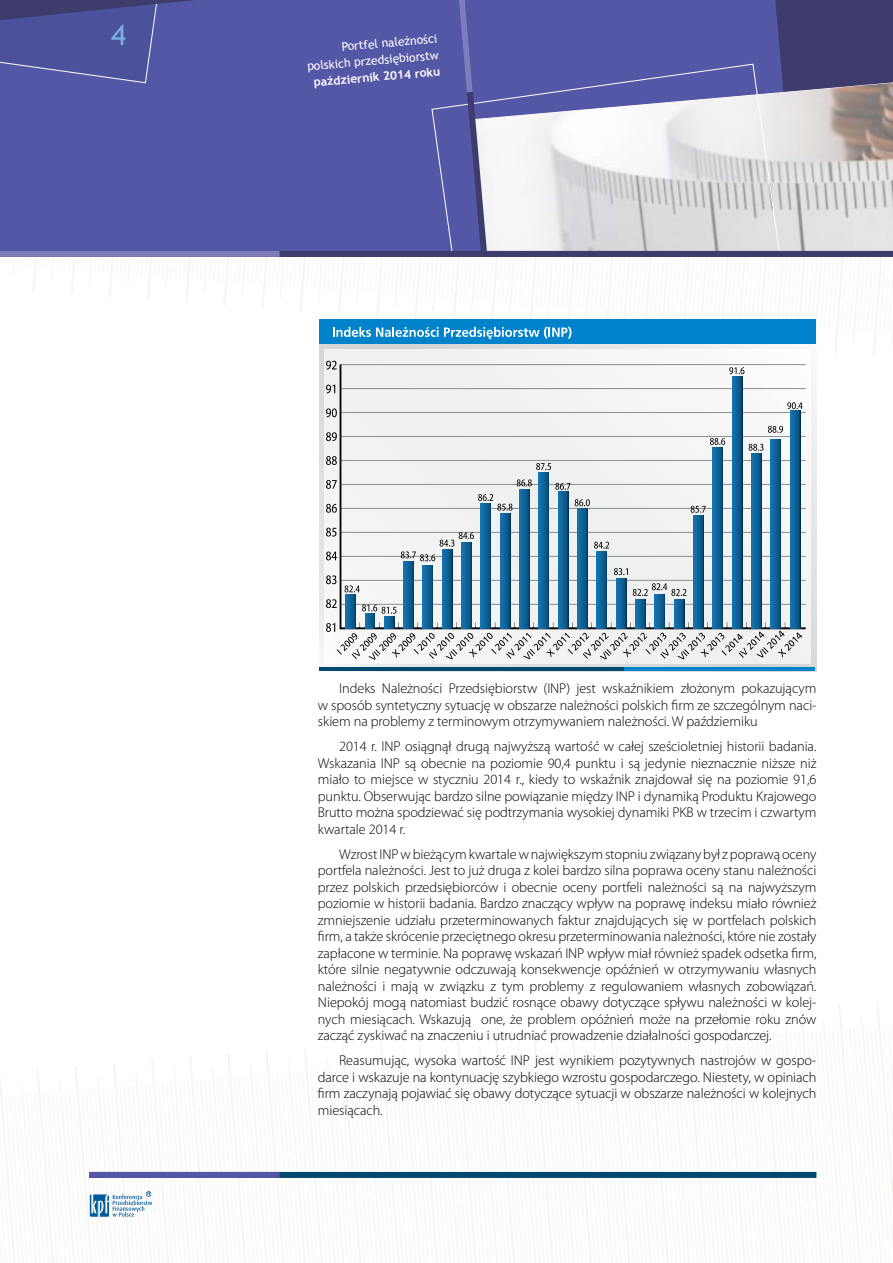
<style>
.page{position:relative;width:893px;height:1263px;background:#fff}
.page>*{position:absolute;margin:0;border:0;box-sizing:border-box;transform-origin:0 0}
.t1{font:28.5px "Trebuchet MS";color:#7ab3e1}
.t2{font:300 14.25px/16.5px "Myriad Pro";letter-spacing:-.005em;color:#000;text-align:justify}
.t3{font:12px/16.5px "Trebuchet MS";color:#fff;text-align:right}
.t4{font:700 12px "Trebuchet MS";color:#fff}
</style>
<div class="page">
<img style="left:0;top:257px;width:893px;height:1006px">
<div style="left:0;top:0;width:893px;height:256px;background:#3e3c6d"></div>
<div style="left:0;top:0;width:783px;height:251px;background:#5457a6"></div>
<img style="left:780px;top:83px;width:112px;height:168px">
<svg style="left:431px;top:63px;width:349px;height:188px;background:#bdbed4"></svg>
<svg style="left:454px;top:0;width:37px;height:261px;background:#6d6fad"></svg>
<svg style="left:892px;top:82px;width:1px;height:169px"></svg>
<div style="left:0;top:251px;width:893px;height:6px;background:#3e3c6d"></div>
<div style="left:0;top:251px;width:280px;height:6px;background:#7e7cbb"></div>
<div style="left:89px;top:1172px;width:727px;height:6px;background:#00486f"></div>
<div style="left:89px;top:1172px;width:191px;height:6px;background:#5457a6"></div>
<svg style="left:0;top:0;width:194px;height:84px;background:#4f529a"></svg>
<svg style="left:90px;top:1191px;width:62px;height:26px"></svg>
<img style="left:319px;top:344px;width:497px;height:327px">
<img style="left:324px;top:349px;width:486px;height:314px">
<hr style="left:331px;top:667px;width:484px;height:4px;background:#0083ca">
<hr style="left:319px;top:667px;width:304px;height:4px;background:#00486f">
<div style="left:319px;top:320px;width:497px;height:24px;background:#0083ca"></div>
<svg style="left:333px;top:327px;width:239px;height:12px"></svg>
<hr style="left:340px;top:604px;width:466px;height:1px;background:#939598">
<hr style="left:340px;top:556px;width:466px;height:1px;background:#939598">
<hr style="left:340px;top:532px;width:466px;height:1px;background:#939598">
<hr style="left:340px;top:508px;width:466px;height:1px;background:#939598">
<hr style="left:340px;top:484px;width:466px;height:1px;background:#939598">
<hr style="left:340px;top:460px;width:466px;height:1px;background:#939598">
<hr style="left:340px;top:436px;width:466px;height:1px;background:#939598">
<hr style="left:340px;top:388px;width:466px;height:1px;background:#939598">
<hr style="left:340px;top:364px;width:466px;height:1px;background:#939598">
<hr style="left:340px;top:628px;width:466px;height:1px;background:#000">
<svg style="left:575px;top:499px;width:15px;height:7px"></svg>
<hr style="left:340px;top:580px;width:466px;height:1px;background:#939598">
<hr style="left:340px;top:412px;width:466px;height:1px;background:#939598">
<svg style="left:326px;top:361px;width:11px;height:9px"></svg>
<svg style="left:326px;top:385px;width:9px;height:8px"></svg>
<svg style="left:326px;top:408px;width:11px;height:9px"></svg>
<svg style="left:326px;top:432px;width:11px;height:9px"></svg>
<svg style="left:326px;top:456px;width:11px;height:9px"></svg>
<svg style="left:326px;top:480px;width:11px;height:9px"></svg>
<svg style="left:326px;top:504px;width:11px;height:9px"></svg>
<svg style="left:326px;top:528px;width:10px;height:8px"></svg>
<svg style="left:326px;top:551px;width:11px;height:9px"></svg>
<hr style="left:340px;top:365px;width:1px;height:264px;background:#000">
<svg style="left:401px;top:532px;width:73px;height:29px"></svg>
<svg style="left:478px;top:494px;width:34px;height:17px"></svg>
<svg style="left:517px;top:479px;width:15px;height:7px"></svg>
<svg style="left:536px;top:463px;width:15px;height:7px"></svg>
<svg style="left:555px;top:483px;width:15px;height:7px"></svg>
<svg style="left:594px;top:542px;width:15px;height:7px"></svg>
<svg style="left:691px;top:506px;width:15px;height:7px"></svg>
<svg style="left:710px;top:438px;width:15px;height:7px"></svg>
<svg style="left:749px;top:444px;width:14px;height:7px"></svg>
<svg style="left:768px;top:426px;width:15px;height:7px"></svg>
<svg style="left:787px;top:402px;width:15px;height:7px"></svg>
<svg style="left:729px;top:367px;width:15px;height:7px"></svg>
<svg style="left:326px;top:568px;width:476px;height:92px"></svg>
<svg style="left:403px;top:561px;width:11px;height:67px"></svg>
<svg style="left:422px;top:566px;width:11px;height:62px"></svg>
<svg style="left:441px;top:549px;width:11px;height:79px"></svg>
<svg style="left:461px;top:542px;width:11px;height:86px"></svg>
<svg style="left:480px;top:503px;width:11px;height:125px"></svg>
<svg style="left:499px;top:513px;width:11px;height:115px"></svg>
<svg style="left:519px;top:489px;width:11px;height:139px;background:#0d5f93"></svg>
<svg style="left:538px;top:472px;width:11px;height:156px;background:#0e6196"></svg>
<svg style="left:557px;top:491px;width:11px;height:137px;background:#226d9d"></svg>
<svg style="left:577px;top:509px;width:11px;height:119px"></svg>
<svg style="left:596px;top:552px;width:11px;height:76px"></svg>
<svg style="left:615px;top:578px;width:11px;height:50px"></svg>
<svg style="left:635px;top:600px;width:10px;height:28px"></svg>
<svg style="left:654px;top:594px;width:11px;height:34px"></svg>
<svg style="left:673px;top:600px;width:11px;height:28px"></svg>
<svg style="left:693px;top:516px;width:10px;height:112px"></svg>
<svg style="left:712px;top:447px;width:11px;height:181px;background:#0e6195"></svg>
<svg style="left:731px;top:376px;width:11px;height:252px;background:#226d9d"></svg>
<svg style="left:751px;top:453px;width:10px;height:175px;background:#0e6398"></svg>
<svg style="left:770px;top:439px;width:11px;height:189px;background:#0d6195"></svg>
<svg style="left:789px;top:410px;width:11px;height:218px;background:#226d9d"></svg>
<h1 class="t1" style="left:111px;top:18px;width:16px">4</h1>
<p class="t3" style="left:305px;top:42px;width:133px;rotate:-5deg">Portfel należności polskich przedsiębiorstw</p>
<p class="t4" style="left:313px;top:75px;width:128px;rotate:-5deg">październik 2014 roku</p>
<p class="t2" style="left:318px;top:680px;width:500px;text-indent:21px">Indeks Należności Przedsiębiorstw (INP) jest wskaźnikiem złożonym pokazującym w sposób syntetyczny sytuację w obszarze należności polskich firm ze szczególnym naci&shy;skiem na problemy z terminowym otrzymywaniem należności. W październiku</p>
<p class="t2" style="left:318px;top:738px;width:500px;text-indent:21px">2014 r. INP osiągnął drugą najwyższą wartość w całej sześcioletniej historii badania.<br>Wskazania INP są obecnie na poziomie 90,4 punktu i są jedynie nieznacznie niższe niż miało to miejsce w styczniu 2014 r., kiedy to wskaźnik znajdował się na poziomie 91,6 punktu. Obserwując bardzo silne powiązanie między INP i dynamiką Produktu Krajowego Brutto można spodziewać się podtrzymania wysokiej dynamiki PKB w trzecim i czwartym kwartale 2014 r.</p>
<p class="t2" style="left:318px;top:846px;width:500px;text-indent:21px">Wzrost INP w bieżącym kwartale w największym stopniu związany był z poprawą oceny portfela należności. Jest to już druga z kolei bardzo silna poprawa oceny stanu należności przez polskich przedsiębiorców i obecnie oceny portfeli należności są na najwyższym poziomie w historii badania. Bardzo znaczący wpływ na poprawę indeksu miało również zmniejszenie udziału przeterminowanych faktur znajdujących się w portfelach polskich firm, a także skrócenie przeciętnego okresu przeterminowania należności, które nie zostały zapłacone w terminie. Na poprawę wskazań INP wpływ miał również spadek odsetka firm, które silnie negatywnie odczuwają konsekwencje opóźnień w otrzymywaniu własnych należności i mają w związku z tym problemy z regulowaniem własnych zobowiązań.<br>Niepokój mogą natomiast budzić rosnące obawy dotyczące spływu należności w kolej&shy;nych miesiącach. Wskazują one, że problem opóźnień może na przełomie roku znów zacząć zyskiwać na znaczeniu i utrudniać prowadzenie działalności gospodarczej.</p>
<p class="t2" style="left:318px;top:1052px;width:500px;text-indent:21px">Reasumując, wysoka wartość INP jest wynikiem pozytywnych nastrojów w gospo&shy;darce i wskazuje na kontynuację szybkiego wzrostu gospodarczego. Niestety, w opiniach firm zaczynają pojawiać się obawy dotyczące sytuacji w obszarze należności w kolejnych miesiącach.</p>
</div>
